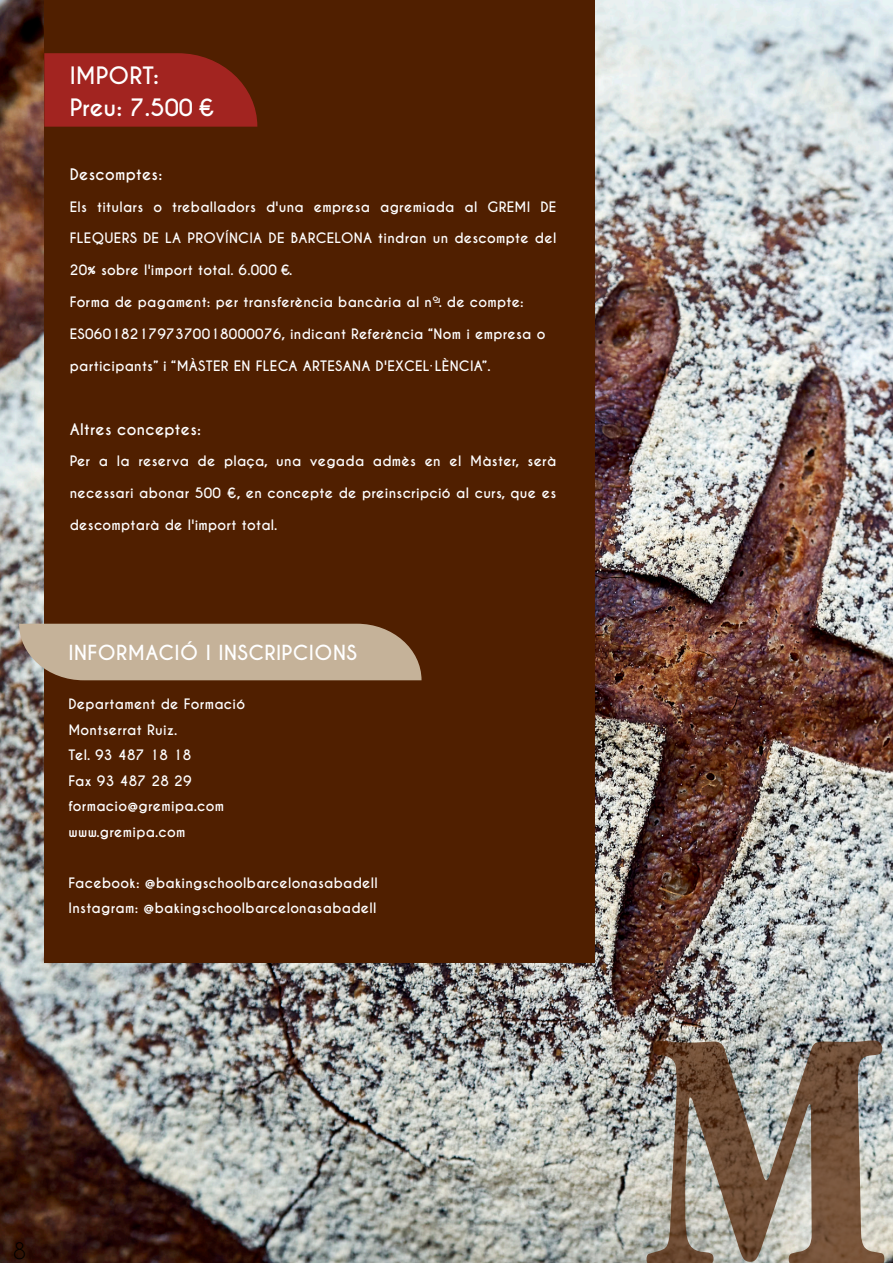
<style>
.page{position:relative;width:893px;height:1263px;background:#fff}
.page>*{position:absolute;margin:0;border:0;box-sizing:border-box;transform-origin:0 0}
.t1{font:700 22.5px/31.8px "Caviar Dreams";letter-spacing:.005em;color:#fff}
.t2{font:21.3px "Caviar Dreams";color:#000}
.t3{font:700 19.5px "Caviar Dreams";letter-spacing:.02em;color:#fff}
.t4{font:700 15px "Caviar Dreams";letter-spacing:.02em;color:#fff}
.t5{font:700 13.5px/25.5px "Caviar Dreams";letter-spacing:.02em;color:#fff}
</style>
<div class="page">
<img style="left:0;top:0;width:893px;height:1263px">
<div style="left:44px;top:0;width:550px;height:962px;background:#501f00"></div>
<svg style="left:646px;top:1040px;width:238px;height:223px;background:#908071"></svg>
<svg style="left:19px;top:624px;width:403px;height:56px;background:#bfab92"></svg>
<svg style="left:44px;top:53px;width:213px;height:74px;background:#9a231d"></svg>
<h1 class="t1" style="left:70px;top:60px;width:147px">IMPORT:<br>Preu: 7.500 €</h1>
<p class="t4" style="left:70px;top:165px;width:94px">Descomptes:</p>
<p class="t5" style="left:70px;top:194px;width:488px">Els titulars o treballadors d'una empresa agremiada al GREMI DE</p>
<p class="t5" style="left:70px;top:226px;width:488px">FLEQUERS DE LA PROVÍNCIA DE BARCELONA tindran un descompte del</p>
<p class="t5" style="left:70px;top:258px;width:224px">20% sobre l'import total. 6.000 €.</p>
<p class="t5" style="left:70px;top:290px;width:455px">Forma de pagament: per transferència bancària al nº. de compte:</p>
<p class="t5" style="left:70px;top:322px;width:477px">ES0601821797370018000076, indicant Referència “Nom i empresa o</p>
<p class="t5" style="left:70px;top:353px;width:422px">participants” i “MÀSTER EN FLECA ARTESANA D'EXCEL·LÈNCIA”.</p>
<p class="t4" style="left:70px;top:420px;width:133px">Altres conceptes:</p>
<p class="t5" style="left:70px;top:449px;width:488px">Per a la reserva de plaça, una vegada admès en el Màster, serà</p>
<p class="t5" style="left:70px;top:481px;width:488px">necessari abonar 500 €, en concepte de preinscripció al curs, que es</p>
<p class="t5" style="left:70px;top:513px;width:209px">descomptarà de l'import total.</p>
<h3 class="t3" style="left:68px;top:641px;width:290px">INFORMACIÓ I INSCRIPCIONS</h3>
<p class="t5" style="left:68px;top:692px;width:178px">Departament de Formació<br>Montserrat Ruiz.<br>Tel. 93 487 18 18<br>Fax 93 487 28 29 formacio@gremipa.com www.gremipa.com</p>
<p class="t5" style="left:68px;top:870px;width:311px">Facebook: @bakingschoolbarcelonasabadell<br>Instagram: @bakingschoolbarcelonasabadell</p>
<h2 class="t2" style="left:13px;top:1238px;width:14px">8</h2>
</div>
